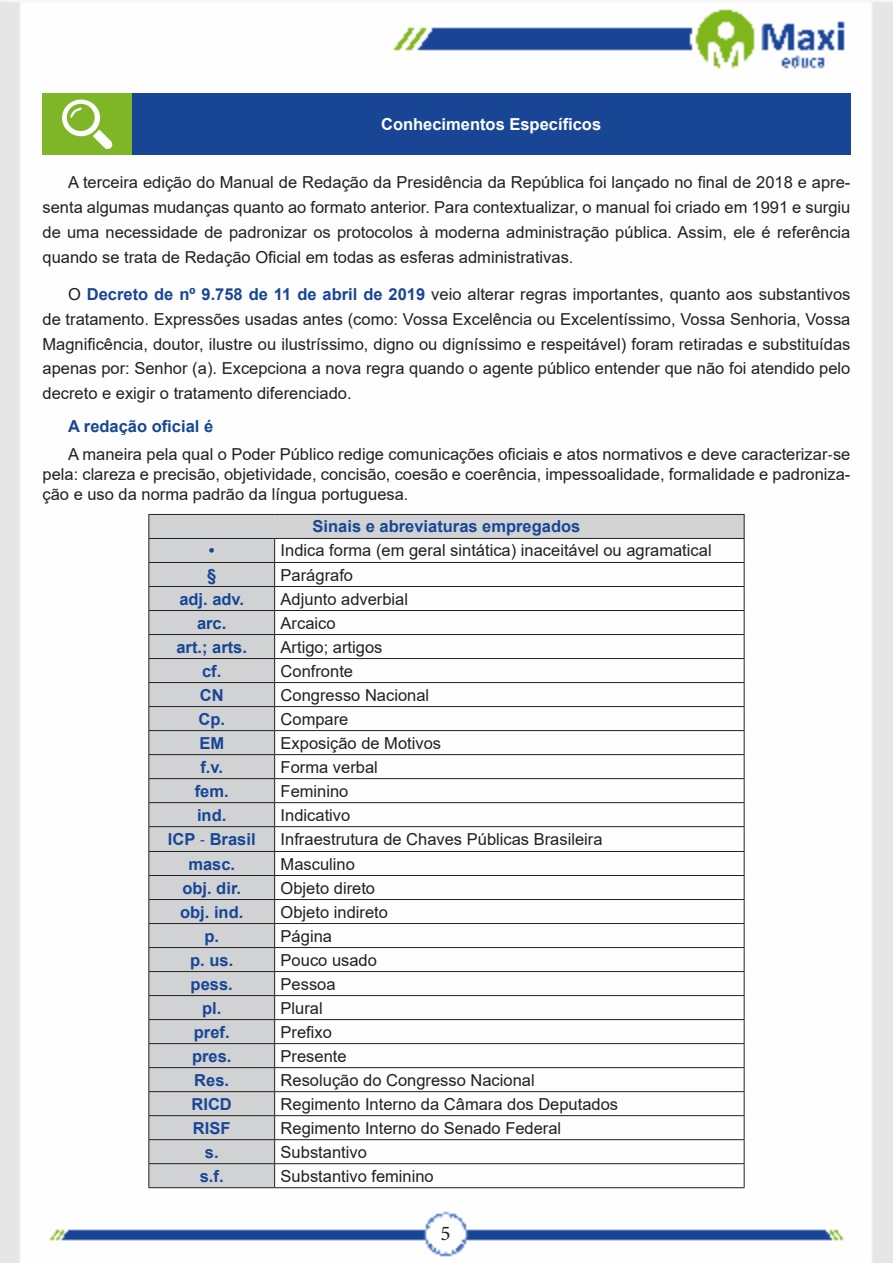
<style>
.page{position:relative;width:893px;height:1263px;background:#fff}
.page>*{position:absolute;margin:0;border:0;box-sizing:border-box;transform-origin:0 0}
.t1{font:21px "Minion Pro";color:#231f20}
.TITULO_DE_ASSUNTO__CORPO{font:16.5px/24.8px "Arial";color:#231f20;text-align:justify}
.INDICE{font:700 16.5px "Arial";color:#184695}
.Titulo_de_Caixa{font:700 16.5px "Arial";color:#fff}
.s1{font-weight:700;color:#184695}
.s2{font-family:"Cambria Math"}
.s3{font-family:"Cambria Math";font-weight:400}
</style>
<div class="page">
<img style="left:0;top:0;width:893px;height:1263px">
<div style="left:43px;top:94px;width:89px;height:61px;background:#7fb628"></div>
<div style="left:132px;top:94px;width:718px;height:61px;background:#184695"></div>
<svg style="left:62px;top:100px;width:51px;height:49px"></svg>
<svg style="left:149px;top:515px;width:595px;height:672px"></svg>
<hr style="left:148px;top:514px;width:127px;height:1px;background:#231f20">
<hr style="left:275px;top:514px;width:469px;height:1px;background:#231f20">
<hr style="left:148px;top:538px;width:127px;height:1px;background:#231f20">
<hr style="left:275px;top:538px;width:469px;height:1px;background:#231f20">
<hr style="left:148px;top:562px;width:127px;height:1px;background:#231f20">
<hr style="left:275px;top:562px;width:469px;height:1px;background:#231f20">
<hr style="left:148px;top:586px;width:127px;height:1px;background:#231f20">
<hr style="left:275px;top:586px;width:469px;height:1px;background:#231f20">
<hr style="left:148px;top:610px;width:127px;height:1px;background:#231f20">
<hr style="left:275px;top:610px;width:469px;height:1px;background:#231f20">
<hr style="left:148px;top:634px;width:127px;height:1px;background:#231f20">
<hr style="left:275px;top:634px;width:469px;height:1px;background:#231f20">
<hr style="left:148px;top:658px;width:127px;height:1px;background:#231f20">
<hr style="left:275px;top:658px;width:469px;height:1px;background:#231f20">
<hr style="left:148px;top:682px;width:127px;height:1px;background:#231f20">
<hr style="left:275px;top:682px;width:469px;height:1px;background:#231f20">
<hr style="left:148px;top:706px;width:127px;height:1px;background:#231f20">
<hr style="left:275px;top:706px;width:469px;height:1px;background:#231f20">
<hr style="left:148px;top:730px;width:127px;height:1px;background:#231f20">
<hr style="left:275px;top:730px;width:469px;height:1px;background:#231f20">
<hr style="left:148px;top:754px;width:127px;height:1px;background:#231f20">
<hr style="left:275px;top:754px;width:469px;height:1px;background:#231f20">
<hr style="left:148px;top:778px;width:127px;height:1px;background:#231f20">
<hr style="left:275px;top:778px;width:469px;height:1px;background:#231f20">
<hr style="left:148px;top:802px;width:127px;height:1px;background:#231f20">
<hr style="left:275px;top:802px;width:469px;height:1px;background:#231f20">
<hr style="left:148px;top:826px;width:127px;height:1px;background:#231f20">
<hr style="left:275px;top:826px;width:469px;height:1px;background:#231f20">
<hr style="left:148px;top:851px;width:127px;height:1px;background:#231f20">
<hr style="left:275px;top:851px;width:469px;height:1px;background:#231f20">
<hr style="left:148px;top:875px;width:127px;height:1px;background:#231f20">
<hr style="left:275px;top:875px;width:469px;height:1px;background:#231f20">
<hr style="left:148px;top:899px;width:127px;height:1px;background:#231f20">
<hr style="left:275px;top:899px;width:469px;height:1px;background:#231f20">
<hr style="left:148px;top:923px;width:127px;height:1px;background:#231f20">
<hr style="left:275px;top:923px;width:469px;height:1px;background:#231f20">
<hr style="left:148px;top:947px;width:127px;height:1px;background:#231f20">
<hr style="left:275px;top:947px;width:469px;height:1px;background:#231f20">
<hr style="left:148px;top:971px;width:127px;height:1px;background:#231f20">
<hr style="left:275px;top:971px;width:469px;height:1px;background:#231f20">
<hr style="left:148px;top:995px;width:127px;height:1px;background:#231f20">
<hr style="left:275px;top:995px;width:469px;height:1px;background:#231f20">
<hr style="left:148px;top:1019px;width:127px;height:1px;background:#231f20">
<hr style="left:275px;top:1019px;width:469px;height:1px;background:#231f20">
<hr style="left:148px;top:1043px;width:127px;height:1px;background:#231f20">
<hr style="left:275px;top:1043px;width:469px;height:1px;background:#231f20">
<hr style="left:148px;top:1067px;width:127px;height:1px;background:#231f20">
<hr style="left:275px;top:1067px;width:469px;height:1px;background:#231f20">
<hr style="left:148px;top:1091px;width:127px;height:1px;background:#231f20">
<hr style="left:275px;top:1091px;width:469px;height:1px;background:#231f20">
<hr style="left:148px;top:1115px;width:127px;height:1px;background:#231f20">
<hr style="left:275px;top:1115px;width:469px;height:1px;background:#231f20">
<hr style="left:148px;top:1139px;width:127px;height:1px;background:#231f20">
<hr style="left:275px;top:1139px;width:469px;height:1px;background:#231f20">
<svg style="left:148px;top:515px;width:1px;height:672px"></svg>
<hr style="left:148px;top:1163px;width:127px;height:1px;background:#231f20">
<svg style="left:274px;top:539px;width:1px;height:648px"></svg>
<svg style="left:744px;top:515px;width:1px;height:672px"></svg>
<hr style="left:275px;top:1163px;width:469px;height:1px;background:#231f20">
<hr style="left:148px;top:1187px;width:127px;height:1px;background:#231f20">
<hr style="left:275px;top:1187px;width:469px;height:1px;background:#231f20">
<p class="Titulo_de_Caixa" style="left:381px;top:113px;width:222px">Conhecimentos Específicos</p>
<p class="TITULO_DE_ASSUNTO__CORPO" style="left:43px;top:170px;width:809px;text-indent:26px">A terceira edição do Manual de Redação da Presidência da República foi lançado no final de 2018 e apre&shy;senta algumas mudanças quanto ao formato anterior. Para contextualizar, o manual foi criado em 1991 e surgiu de uma necessidade de padronizar os protocolos à moderna administração pública. Assim, ele é referência quando se trata de Redação Oficial em todas as esferas administrativas.</p>
<p class="TITULO_DE_ASSUNTO__CORPO" style="left:43px;top:282px;width:809px;text-indent:26px">O <span class="s1">Decreto de nº 9.758 de 11 de abril de 2019</span> veio alterar regras importantes, quanto aos substantivos de tratamento. Expressões usadas antes (como: Vossa Excelência ou Excelentíssimo, Vossa Senhoria, Vossa Magnificência, doutor, ilustre ou ilustríssimo, digno ou digníssimo e respeitável) foram retiradas e substituídas apenas por: Senhor (a). Excepciona a nova regra quando o agente público entender que não foi atendido pelo decreto e exigir o tratamento diferenciado.</p>
<p class="INDICE" style="left:68px;top:414px;width:147px">A redação oficial é</p>
<p class="TITULO_DE_ASSUNTO__CORPO" style="left:43px;top:444px;width:809px;line-height:19.8px;text-indent:26px">A maneira pela qual o Poder Público redige comunicações oficiais e atos normativos e deve caracterizar<span class="s2">-</span>se pela: clareza e precisão, objetividade, concisão, coesão e coerência, impessoalidade, formalidade e padroniza&shy;ção e uso da norma padrão da língua portuguesa.</p>
<p class="INDICE" style="left:313px;top:515px;width:269px">Sinais e abreviaturas empregados</p>
<p class="INDICE" style="left:209px;top:539px;width:7px">•</p>
<p class="TITULO_DE_ASSUNTO__CORPO" style="left:281px;top:538px;width:432px">Indica forma (em geral sintática) inaceitável ou agramatical</p>
<p class="INDICE" style="left:207px;top:563px;width:11px">§</p>
<p class="TITULO_DE_ASSUNTO__CORPO" style="left:281px;top:562px;width:74px">Parágrafo</p>
<p class="INDICE" style="left:179px;top:587px;width:66px">adj. adv.</p>
<p class="TITULO_DE_ASSUNTO__CORPO" style="left:281px;top:586px;width:129px">Adjunto adverbial</p>
<p class="INDICE" style="left:197px;top:611px;width:31px">arc.</p>
<p class="TITULO_DE_ASSUNTO__CORPO" style="left:281px;top:610px;width:57px">Arcaico</p>
<p class="INDICE" style="left:176px;top:635px;width:72px">art.; arts.</p>
<p class="TITULO_DE_ASSUNTO__CORPO" style="left:281px;top:634px;width:103px">Artigo; artigos</p>
<p class="INDICE" style="left:202px;top:659px;width:21px">cf.</p>
<p class="TITULO_DE_ASSUNTO__CORPO" style="left:281px;top:658px;width:74px">Confronte</p>
<p class="INDICE" style="left:200px;top:683px;width:25px">CN</p>
<p class="TITULO_DE_ASSUNTO__CORPO" style="left:281px;top:682px;width:150px">Congresso Nacional</p>
<p class="INDICE" style="left:198px;top:707px;width:28px">Cp.</p>
<p class="TITULO_DE_ASSUNTO__CORPO" style="left:281px;top:706px;width:69px">Compare</p>
<p class="INDICE" style="left:199px;top:731px;width:26px">EM</p>
<p class="TITULO_DE_ASSUNTO__CORPO" style="left:281px;top:730px;width:162px">Exposição de Motivos</p>
<p class="INDICE" style="left:200px;top:755px;width:24px">f.v.</p>
<p class="TITULO_DE_ASSUNTO__CORPO" style="left:281px;top:754px;width:99px">Forma verbal</p>
<p class="INDICE" style="left:195px;top:779px;width:35px">fem.</p>
<p class="TITULO_DE_ASSUNTO__CORPO" style="left:281px;top:778px;width:69px">Feminino</p>
<p class="INDICE" style="left:197px;top:803px;width:31px">ind.</p>
<p class="TITULO_DE_ASSUNTO__CORPO" style="left:281px;top:802px;width:71px">Indicativo</p>
<p class="INDICE" style="left:168px;top:828px;width:89px">ICP <span class="s3">-</span> Brasil</p>
<p class="TITULO_DE_ASSUNTO__CORPO" style="left:281px;top:826px;width:323px">Infraestrutura de Chaves Públicas Brasileira</p>
<p class="INDICE" style="left:188px;top:852px;width:48px">masc.</p>
<p class="TITULO_DE_ASSUNTO__CORPO" style="left:281px;top:851px;width:76px">Masculino</p>
<p class="INDICE" style="left:182px;top:876px;width:60px">obj. dir.</p>
<p class="TITULO_DE_ASSUNTO__CORPO" style="left:281px;top:875px;width:96px">Objeto direto</p>
<p class="INDICE" style="left:180px;top:900px;width:65px">obj. ind.</p>
<p class="TITULO_DE_ASSUNTO__CORPO" style="left:281px;top:899px;width:109px">Objeto indireto</p>
<p class="INDICE" style="left:204px;top:924px;width:16px">p.</p>
<p class="TITULO_DE_ASSUNTO__CORPO" style="left:281px;top:923px;width:53px">Página</p>
<p class="INDICE" style="left:190px;top:948px;width:45px">p. us.</p>
<p class="TITULO_DE_ASSUNTO__CORPO" style="left:281px;top:947px;width:98px">Pouco usado</p>
<p class="INDICE" style="left:191px;top:972px;width:44px">pess.</p>
<p class="TITULO_DE_ASSUNTO__CORPO" style="left:281px;top:971px;width:57px">Pessoa</p>
<p class="INDICE" style="left:202px;top:996px;width:21px">pl.</p>
<p class="TITULO_DE_ASSUNTO__CORPO" style="left:281px;top:995px;width:44px">Plural</p>
<p class="INDICE" style="left:194px;top:1020px;width:37px">pref.</p>
<p class="TITULO_DE_ASSUNTO__CORPO" style="left:281px;top:1019px;width:53px">Prefixo</p>
<p class="INDICE" style="left:192px;top:1044px;width:41px">pres.</p>
<p class="TITULO_DE_ASSUNTO__CORPO" style="left:281px;top:1043px;width:68px">Presente</p>
<p class="INDICE" style="left:194px;top:1068px;width:36px">Res.</p>
<p class="TITULO_DE_ASSUNTO__CORPO" style="left:281px;top:1067px;width:256px">Resolução do Congresso Nacional</p>
<p class="INDICE" style="left:192px;top:1092px;width:42px">RICD</p>
<p class="TITULO_DE_ASSUNTO__CORPO" style="left:281px;top:1091px;width:339px">Regimento Interno da Câmara dos Deputados</p>
<p class="INDICE" style="left:193px;top:1116px;width:39px">RISF</p>
<p class="TITULO_DE_ASSUNTO__CORPO" style="left:281px;top:1115px;width:282px">Regimento Interno do Senado Federal</p>
<p class="INDICE" style="left:205px;top:1140px;width:15px">s.</p>
<p class="TITULO_DE_ASSUNTO__CORPO" style="left:281px;top:1139px;width:88px">Substantivo</p>
<p class="INDICE" style="left:200px;top:1164px;width:25px">s.f.</p>
<p class="TITULO_DE_ASSUNTO__CORPO" style="left:281px;top:1163px;width:155px">Substantivo feminino</p>
<p class="t1" style="left:440px;top:1219px;width:12px">5</p>
</div>
